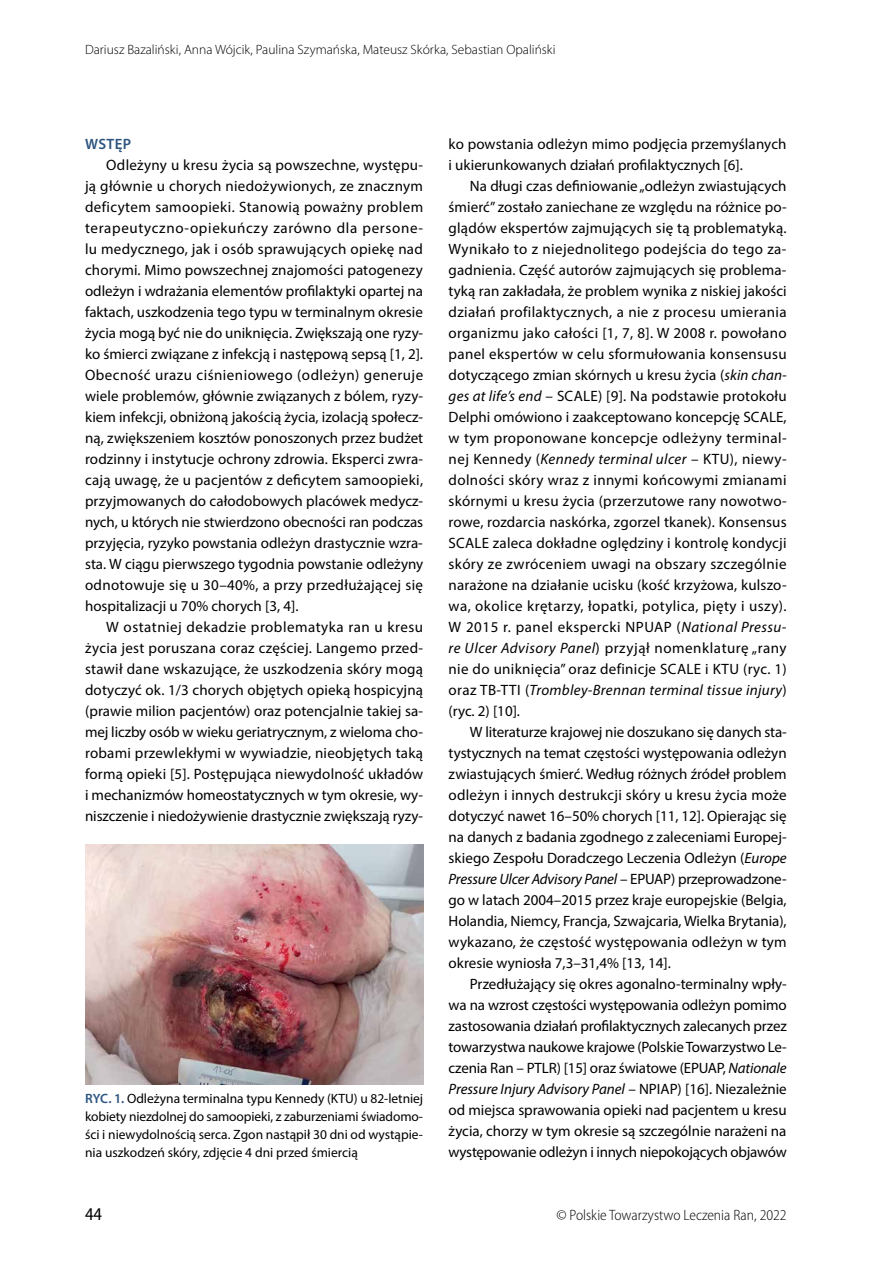
<style>
.page{position:relative;width:893px;height:1263px;background:#fff}
.page>*{position:absolute;margin:0;border:0;box-sizing:border-box;transform-origin:0 0}
.t1{font:semi-condensed 18px "Myriad Pro";color:#000}
.t2{font:15px/21px "Myriad Pro";color:#000;text-align:justify}
.t3{font:300 semi-condensed 15px "Myriad Pro";color:#000}
.t4{font:600 15px "Myriad Pro";color:#2c547f}
.t5{font:13.5px/18px "Myriad Pro";color:#000;text-align:justify}
.t6{font:300 13.5px "Myriad Pro";color:#000}
.s1{font-weight:600;color:#2c547f}
.s2{font-style:italic}
</style>
<div class="page">
<img style="left:85px;top:844px;width:338px;height:240px">
<p class="t6" style="left:85px;top:42px;width:472px">Dariusz Bazaliński, Anna Wójcik, Paulina Szymańska, Mateusz Skórka, Sebastian Opaliński</p>
<p class="t4" style="left:85px;top:134px;width:47px">Wstęp</p>
<p class="t2" style="left:85px;top:154px;width:340px;text-indent:21px">Odleżyny u kresu życia są powszechne, występu&shy;ją głównie u chorych niedożywionych, ze znacznym deficytem samoopieki. Stanowią poważny problem terapeutyczno-opiekuńczy zarówno dla persone&shy;lu medycznego, jak i osób sprawujących opiekę nad chorymi. Mimo powszechnej znajomości patogenezy odleżyn i wdrażania elementów profilaktyki opartej na faktach, uszkodzenia tego typu w terminalnym okresie życia mogą być nie do uniknięcia. Zwiększają one ryzy&shy;ko śmierci związane z infekcją i następową sepsą [1, 2].<br>Obecność urazu ciśnieniowego (odleżyn) generuje wiele problemów, głównie związanych z bólem, ryzy&shy;kiem infekcji, obniżoną jakością życia, izolacją społecz&shy;ną, zwiększeniem kosztów ponoszonych przez budżet rodzinny i instytucje ochrony zdrowia. Eksperci zwra&shy;cają uwagę, że u pacjentów z deficytem samoopieki, przyjmowanych do całodobowych placówek medycz&shy;nych, u których nie stwierdzono obecności ran podczas przyjęcia, ryzyko powstania odleżyn drastycznie wzra&shy;sta. W ciągu pierwszego tygodnia powstanie odleżyny odnotowuje się u 30–40%, a przy przedłużającej się hospitalizacji u 70% chorych [3, 4].</p>
<p class="t2" style="left:85px;top:616px;width:340px;text-indent:21px">W ostatniej dekadzie problematyka ran u kresu życia jest poruszana coraz częściej. Langemo przed&shy;stawił dane wskazujące, że uszkodzenia skóry mogą dotyczyć ok. 1/3 chorych objętych opieką hospicyjną (prawie milion pacjentów) oraz potencjalnie takiej sa&shy;mej liczby osób w wieku geriatrycznym, z wieloma cho&shy;robami przewlekłymi w wywiadzie, nieobjętych taką formą opieki [5]. Postępująca niewydolność układów i mechanizmów homeostatycznych w tym okresie, wy&shy;niszczenie i niedożywienie drastycznie zwiększają ryzy-</p>
<p class="t5" style="left:85px;top:1089px;width:340px"><span class="s1">Ryc. 1.</span> Odleżyna terminalna typu Kennedy (KTU) u 82-letniej kobiety niezdolnej do samoopieki, z zaburzeniami świadomo&shy;ści i niewydolnością serca. Zgon nastąpił 30 dni od wystąpie&shy;nia uszkodzeń skóry, zdjęcie 4 dni przed śmiercią</p>
<p class="t2" style="left:449px;top:133px;width:339px">ko powstania odleżyn mimo podjęcia przemyślanych i ukierunkowanych działań profilaktycznych [6].</p>
<p class="t2" style="left:449px;top:175px;width:340px;text-indent:21px">Na długi czas definiowanie „odleżyn zwiastujących śmierć” zostało zaniechane ze względu na różnice po&shy;glądów ekspertów zajmujących się tą problematyką.<br>Wynikało to z niejednolitego podejścia do tego za&shy;gadnienia. Część autorów zajmujących się problema&shy;tyką ran zakładała, że problem wynika z niskiej jakości działań profilaktycznych, a nie z procesu umierania organizmu jako całości [1, 7, 8]. W 2008 r. powołano panel ekspertów w celu sformułowania konsensusu dotyczącego zmian skórnych u kresu życia (<span class="s2">skin chan&shy;ges at life’s end</span> – SCALE) [9]. Na podstawie protokołu Delphi omówiono i zaakceptowano koncepcję SCALE, w tym proponowane koncepcje odleżyny terminal&shy;nej Kennedy (<span class="s2">Kennedy terminal ulcer</span> – KTU), niewy&shy;dolności skóry wraz z innymi końcowymi zmianami skórnymi u kresu życia (przerzutowe rany nowotwo&shy;rowe, rozdarcia naskórka, zgorzel tkanek). Konsensus SCALE zaleca dokładne oględziny i kontrolę kondycji skóry ze zwróceniem uwagi na obszary szczególnie narażone na działanie ucisku (kość krzyżowa, kulszo&shy;wa, okolice krętarzy, łopatki, potylica, pięty i uszy).<br>W 2015 r. panel ekspercki NPUAP (<span class="s2">National Pressu&shy;re Ulcer Advisory Panel</span>) przyjął nomenklaturę „rany nie do uniknięcia” oraz definicje SCALE i KTU (ryc. 1) oraz TB-TTI (<span class="s2">Trombley-Brennan terminal tissue injury</span>) (ryc. 2) [10].</p>
<p class="t2" style="left:449px;top:721px;width:340px;text-indent:21px">W literaturze krajowej nie doszukano się danych sta&shy;tystycznych na temat częstości występowania odleżyn zwiastujących śmierć. Według różnych źródeł problem odleżyn i innych destrukcji skóry u kresu życia może dotyczyć nawet 16–50% chorych [11, 12]. Opierając się na danych z badania zgodnego z zaleceniami Europej&shy;skiego Zespołu Doradczego Leczenia Odleżyn (<span class="s2">Europe Pressure Ulcer Advisory Panel</span> – EPUAP) przeprowadzone&shy;go w latach 2004–2015 przez kraje europejskie (Belgia, Holandia, Niemcy, Francja, Szwajcaria, Wielka Brytania), wykazano, że częstość występowania odleżyn w tym okresie wyniosła 7,3–31,4% [13, 14].</p>
<p class="t2" style="left:449px;top:973px;width:340px;text-indent:21px">Przedłużający się okres agonalno-terminalny wpły&shy;wa na wzrost częstości występowania odleżyn pomimo zastosowania działań profilaktycznych zalecanych przez towarzystwa naukowe krajowe (Polskie Towarzystwo Le&shy;czenia Ran – PTLR) [15] oraz światowe (EPUAP, <span class="s2">Nationale Pressure Injury Advisory Panel</span> – NPIAP) [16]. Niezależnie od miejsca sprawowania opieki nad pacjentem u kresu życia, chorzy w tym okresie są szczególnie narażeni na występowanie odleżyn i innych niepokojących objawów</p>
<p class="t1" style="left:85px;top:1205px;width:19px">44</p>
<p class="t3" style="left:556px;top:1207px;width:232px">© Polskie Towarzystwo Leczenia Ran, 2022</p>
</div>
